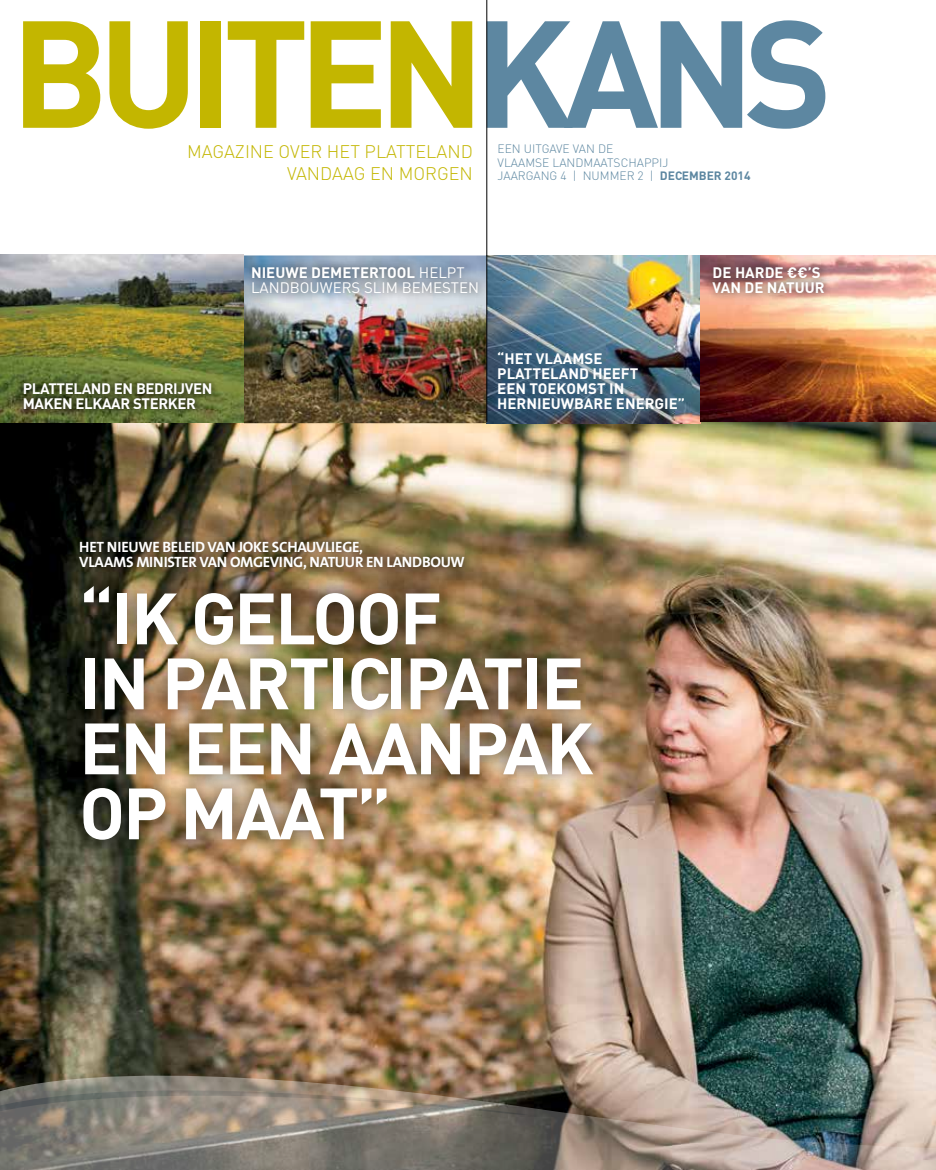
<style>
.page{position:relative;width:936px;height:1170px;background:#fff}
.page>*{position:absolute;margin:0;border:0;box-sizing:border-box;transform-origin:0 0}
.t1{font:700 149.55px "DIN";letter-spacing:-.07em;color:#c3b600}
.t2{font:700 71.25px/64.9px "DIN";letter-spacing:-.03em;color:#fff}
.t3{font:300 18px/21.6px "DIN";color:#c3b600;text-align:right}
.t4{font:700 15px/15px "DIN";color:#fff}
.t5{font:700 15px/15px "The Sans B7";letter-spacing:-.02em;color:#fff}
.t6{font:15px/15px "DIN";color:#fff}
.t7{font:700 15px/15px "DIN";letter-spacing:-.025em;color:#fff}
.t8{font:300 12px/13.5px "DIN";color:#5d87a1}
.s1{color:#5d87a1}
.s2{font-weight:700}
</style>
<div class="page">
<img style="left:0;top:423px;width:935px;height:635px">
<img style="left:0;top:255px;width:935px;height:168px">
<img style="left:0;top:1058px;width:935px;height:19px">
<img style="left:0;top:1069px;width:528px;height:8px">
<img style="left:0;top:1077px;width:935px;height:92px">
<div style="left:489px;top:344px;width:203px;height:74px;background:#3b6e8f;opacity:.75"></div>
<div style="left:243px;top:257px;width:244px;height:45px;background:#000;opacity:.75"></div>
<svg style="left:17px;top:376px;width:202px;height:40px;background:#4f5a2a"></svg>
<div style="left:704px;top:258px;width:128px;height:44px;background:#000;opacity:.8"></div>
<hr style="left:486px;top:0;width:1px;height:422px;background:#000">
<div style="left:65px;top:570px;width:544px;height:287px;background:#000;opacity:.75"></div>
<div style="left:71px;top:531px;width:402px;height:47px;background:#000;opacity:.75"></div>
<h1 class="t1" style="left:11px;top:-24px;width:823px">BUITEN<span class="s1">KANS</span></h1>
<p class="t3" style="left:187px;top:141px;width:287px">MAGAZINE OVER HET PLATTELAND<br>VANDAAG EN MORGEN</p>
<p class="t8" style="left:497px;top:142px;width:254px">EEN UITGAVE VAN DE<br>VLAAMSE LANDMAATSCHAPPIJ<br>JAARGANG 4 | NUMMER 2 | <span class="s2">DECEMBER 2014</span></p>
<p class="t7" style="left:23px;top:381px;width:191px">PLATTELAND EN BEDRIJVEN<br>MAKEN ELKAAR STERKER</p>
<p class="t6" style="left:251px;top:264px;width:229px"><span class="s2">NIEUWE DEMETERTOOL</span> HELPT<br>LANDBOUWERS SLIM BEMESTEN</p>
<p class="t4" style="left:497px;top:351px;width:189px">“HET VLAAMSE<br>PLATTELAND HEEFT<br>EEN TOEKOMST IN<br>HERNIEUWBARE ENERGIE”</p>
<p class="t4" style="left:712px;top:264px;width:114px">DE HARDE €€’S<br>VAN DE NATUUR</p>
<p class="t5" style="left:79px;top:539px;width:387px">HET NIEUWE BELEID VAN JOKE SCHAUVLIEGE,<br>VLAAMS MINISTER VAN OMGEVING, NATUUR EN LANDBOUW</p>
<h2 class="t2" style="left:79px;top:583px;width:516px">“IK GELOOF<br>IN PARTICIPATIE<br>EN EEN AANPAK<br>OP MAAT”</h2>
</div>
